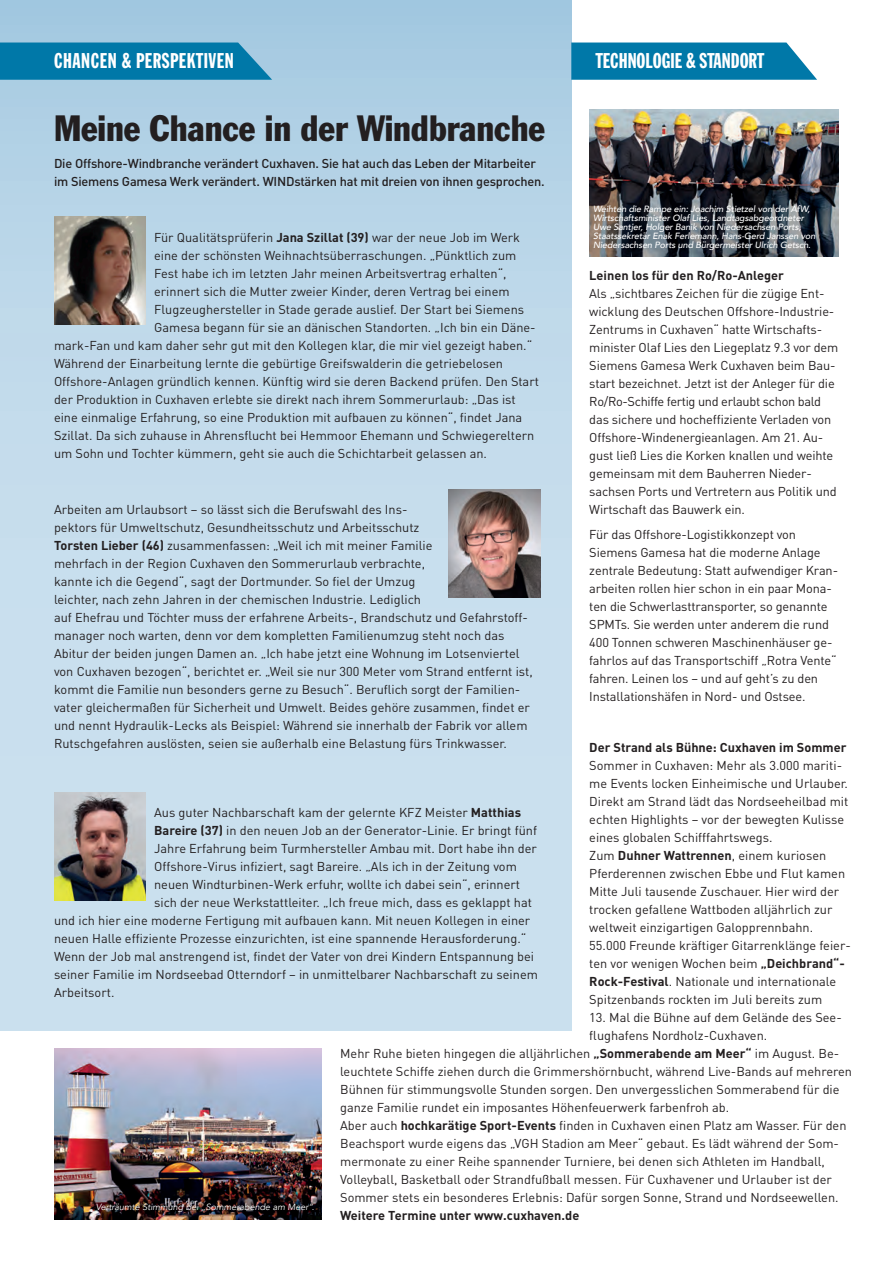
<style>
.page{position:relative;width:893px;height:1263px;background:#fff}
.page>*{position:absolute;margin:0;border:0;box-sizing:border-box;transform-origin:0 0}
.t1{font:condensed 36px "Franklin Gothic";letter-spacing:-.005em;color:#231f20}
.t2{font:21px "Franklin Gothic Extra Cond";letter-spacing:.015em;color:#fff}
.t3{font:12.75px/18px "DIN Pro";color:#231f20}
.t4{font:500 12.75px/18px "DIN Pro";letter-spacing:-.015em;color:#231f20}
.t5{font:700 12.75px "DIN Pro";color:#231f20}
.t6{font:italic 500 9px/9px "Avenir";letter-spacing:-.01em;color:#fff}
.t7{font:italic 9px "Avenir";color:#fff}
.s1{font-weight:700}
</style>
<div class="page">
<img style="left:54px;top:1048px;width:268px;height:171px">
<div style="left:0;top:0;width:571px;height:1030px;background:linear-gradient(to bottom,#afcfe4,#d2e5f1)"></div>
<svg style="left:571px;top:43px;width:246px;height:37px;background:#1181ad"></svg>
<svg style="left:0;top:43px;width:272px;height:37px;background:#0b7dab"></svg>
<img style="left:54px;top:216px;width:92px;height:108px">
<img style="left:589px;top:110px;width:250px;height:146px">
<img style="left:448px;top:489px;width:92px;height:108px">
<img style="left:54px;top:792px;width:92px;height:108px">
<h2 class="t2" style="left:54px;top:50px;width:181px">CHANCEN &amp; PERSPEKTIVEN</h2>
<h1 class="t1" style="left:54px;top:106px;width:493px">Meine Chance in der Windbranche</h1>
<p class="t4" style="left:54px;top:154px;width:492px">Die Offshore-Windbranche verändert Cuxhaven. Sie hat auch das Leben der Mitarbeiter im Siemens Gamesa Werk verändert. WINDstärken hat mit dreien von ihnen gesprochen.</p>
<p class="t3" style="left:154px;top:228px;width:367px">Für Qualitätsprüferin <span class="s1">Jana Szillat (39)</span> war der neue Job im Werk</p>
<p class="t3" style="left:154px;top:246px;width:364px">eine der schönsten Weihnachtsüberraschungen. „Pünktlich zum</p>
<p class="t3" style="left:154px;top:264px;width:354px">Fest habe ich im letzten Jahr meinen Arbeitsvertrag erhalten“,</p>
<p class="t3" style="left:154px;top:282px;width:357px">erinnert sich die Mutter zweier Kinder, deren Vertrag bei einem</p>
<p class="t3" style="left:154px;top:300px;width:372px">Flugzeughersteller in Stade gerade auslief. Der Start bei Siemens</p>
<p class="t3" style="left:154px;top:318px;width:383px">Gamesa begann für sie an dänischen Standorten. „Ich bin ein Däne-</p>
<p class="t3" style="left:54px;top:336px;width:480px">mark-Fan und kam daher sehr gut mit den Kollegen klar, die mir viel gezeigt haben.“</p>
<p class="t3" style="left:54px;top:354px;width:451px">Während der Einarbeitung lernte die gebürtige Greifswalderin die getriebelosen</p>
<p class="t3" style="left:54px;top:372px;width:486px">Offshore-Anlagen gründlich kennen. Künftig wird sie deren Backend prüfen. Den Start</p>
<p class="t3" style="left:54px;top:390px;width:463px">der Produktion in Cuxhaven erlebte sie direkt nach ihrem Sommerurlaub: „Das ist</p>
<p class="t3" style="left:54px;top:408px;width:470px">eine einmalige Erfahrung, so eine Produktion mit aufbauen zu können“, findet Jana</p>
<p class="t3" style="left:54px;top:426px;width:482px">Szillat. Da sich zuhause in Ahrensflucht bei Hemmoor Ehemann und Schwiegereltern</p>
<p class="t3" style="left:54px;top:444px;width:435px">um Sohn und Tochter kümmern, geht sie auch die Schichtarbeit gelassen an.</p>
<p class="t3" style="left:54px;top:499px;width:480px">Arbeiten am Urlaubsort – so lässt sich die Berufswahl des Ins-<br>pektors für Umweltschutz, Gesundheitsschutz und Arbeitsschutz<br><span class="s1">Torsten Lieber (46)</span> zusammenfassen: „Weil ich mit meiner Familie<br>mehrfach in der Region Cuxhaven den Sommerurlaub verbrachte,<br>kannte ich die Gegend“, sagt der Dortmunder. So fiel der Umzug<br>leichter, nach zehn Jahren in der chemischen Industrie. Lediglich<br>auf Ehefrau und Töchter muss der erfahrene Arbeits-, Brandschutz und Gefahrstoff&shy;manager noch warten, denn vor dem kompletten Familienumzug steht noch das Abitur der beiden jungen Damen an. „Ich habe jetzt eine Wohnung im Lotsenviertel von Cuxhaven bezogen“, berichtet er. „Weil sie nur 300 Meter vom Strand entfernt ist, kommt die Familie nun besonders gerne zu Besuch“. Beruflich sorgt der Familien&shy;vater gleichermaßen für Sicherheit und Umwelt. Beides gehöre zusammen, findet er und nennt Hydraulik-Lecks als Beispiel: Während sie innerhalb der Fabrik vor allem Rutschgefahren auslösten, seien sie außerhalb eine Belastung fürs Trinkwasser.</p>
<p class="t3" style="left:154px;top:802px;width:368px">Aus guter Nachbarschaft kam der gelernte KFZ Meister <span class="s1">Matthias</span></p>
<p class="t3" style="left:154px;top:820px;width:384px"><span class="s1">Bareire (37)</span> in den neuen Job an der Generator-Linie. Er bringt fünf</p>
<p class="t3" style="left:154px;top:838px;width:384px">Jahre Erfahrung beim Turmhersteller Ambau mit. Dort habe ihn der</p>
<p class="t3" style="left:154px;top:856px;width:364px">Offshore-Virus infiziert, sagt Bareire. „Als ich in der Zeitung vom</p>
<p class="t3" style="left:154px;top:874px;width:367px">neuen Windturbinen-Werk erfuhr, wollte ich dabei sein“, erinnert</p>
<p class="t3" style="left:154px;top:892px;width:379px">sich der neue Werkstattleiter. „Ich freue mich, dass es geklappt hat</p>
<p class="t3" style="left:54px;top:910px;width:478px">und ich hier eine moderne Fertigung mit aufbauen kann. Mit neuen Kollegen in einer</p>
<p class="t3" style="left:54px;top:928px;width:474px">neuen Halle effiziente Prozesse einzurichten, ist eine spannende Herausforderung.“</p>
<p class="t3" style="left:54px;top:946px;width:482px">Wenn der Job mal anstrengend ist, findet der Vater von drei Kindern Entspannung bei</p>
<p class="t3" style="left:54px;top:964px;width:485px">seiner Familie im Nordseebad Otterndorf – in unmittelbarer Nachbarschaft zu seinem</p>
<p class="t3" style="left:54px;top:982px;width:62px">Arbeitsort.</p>
<h2 class="t2" style="left:596px;top:50px;width:170px">TECHNOLOGIE &amp; STANDORT</h2>
<p class="t6" style="left:593px;top:204px;width:224px">Weihten die Rampe ein: Joachim Stietzel von der AfW, Wirtschaftsminister Olaf Lies, Landtagsabgeordneter Uwe Santjer, Holger Banik von Niedersachsen Ports, Staatssekretär Enak Ferlemann, Hans-Gerd Janssen von Niedersachsen Ports und Bürgermeister Ulrich Getsch.</p>
<p class="t5" style="left:589px;top:266px;width:196px">Leinen los für den Ro/Ro-Anleger</p>
<p class="t3" style="left:589px;top:284px;width:251px">Als „sichtbares Zeichen für die zügige Ent&shy;wicklung des Deutschen Offshore-Industrie-Zentrums in Cuxhaven“ hatte Wirtschafts&shy;minister Olaf Lies den Liegeplatz 9.3 vor dem Siemens Gamesa Werk Cuxhaven beim Bau&shy;start bezeichnet. Jetzt ist der Anleger für die Ro/Ro-Schiffe fertig und erlaubt schon bald das sichere und hocheffiziente Verladen von Offshore-Windenergieanlagen. Am 21. Au&shy;gust ließ Lies die Korken knallen und weihte gemeinsam mit dem Bauherren Nieder&shy;sachsen Ports und Vertretern aus Politik und Wirtschaft das Bauwerk ein.</p>
<p class="t3" style="left:589px;top:525px;width:250px">Für das Offshore-Logistikkonzept von Siemens Gamesa hat die moderne Anlage zentrale Bedeutung: Statt aufwendiger Kran&shy;arbeiten rollen hier schon in ein paar Mona&shy;ten die Schwerlasttransporter, so genannte SPMTs. Sie werden unter anderem die rund 400 Tonnen schweren Maschinenhäuser ge&shy;fahrlos auf das Transportschiff „Rotra Vente“ fahren. Leinen los – und auf geht’s zu den Installationshäfen in Nord- und Ostsee.</p>
<p class="t5" style="left:589px;top:739px;width:259px">Der Strand als Bühne: Cuxhaven im Sommer</p>
<p class="t3" style="left:589px;top:756px;width:263px">Sommer in Cuxhaven: Mehr als 3.000 mariti&shy;me Events locken Einheimische und Urlauber.<br>Direkt am Strand lädt das Nordseeheilbad mit echten Highlights – vor der bewegten Kulisse eines globalen Schifffahrtswegs.<br>Zum <span class="s1">Duhner Wattrennen</span>, einem kuriosen Pferderennen zwischen Ebbe und Flut kamen Mitte Juli tausende Zuschauer. Hier wird der trocken gefallene Wattboden alljährlich zur weltweit einzigartigen Galopprennbahn.<br>55.000 Freunde kräftiger Gitarrenklänge feier&shy;ten vor wenigen Wochen beim <span class="s1">„Deichbrand“- Rock-Festival</span>. Nationale und internationale Spitzenbands rockten im Juli bereits zum</p>
<p class="t3" style="left:589px;top:1008px;width:254px">13. Mal die Bühne auf dem Gelände des See&shy;flughafens Nordholz-Cuxhaven.</p>
<p class="t7" style="left:96px;top:1201px;width:220px">Verträumte Stimmung bei „Sommerabende am Meer“.</p>
<p class="t3" style="left:340px;top:1044px;width:513px">Mehr Ruhe bieten hingegen die alljährlichen <span class="s1">„Sommerabende am Meer“</span> im August. Be&shy;leuchtete Schiffe ziehen durch die Grimmershörnbucht, während Live-Bands auf mehreren Bühnen für stimmungsvolle Stunden sorgen. Den unvergesslichen Sommerabend für die ganze Familie rundet ein imposantes Höhenfeuerwerk farbenfroh ab.<br>Aber auch <span class="s1">hochkarätige Sport-Events</span> finden in Cuxhaven einen Platz am Wasser. Für den Beachsport wurde eigens das „VGH Stadion am Meer“ gebaut. Es lädt während der Som&shy;mermonate zu einer Reihe spannender Turniere, bei denen sich Athleten im Handball, Volleyball, Basketball oder Strandfußball messen. Für Cuxhavener und Urlauber ist der Sommer stets ein besonderes Erlebnis: Dafür sorgen Sonne, Strand und Nordseewellen.</p>
<p class="t5" style="left:340px;top:1207px;width:241px">Weitere Termine unter www.cuxhaven.de</p>
</div>
